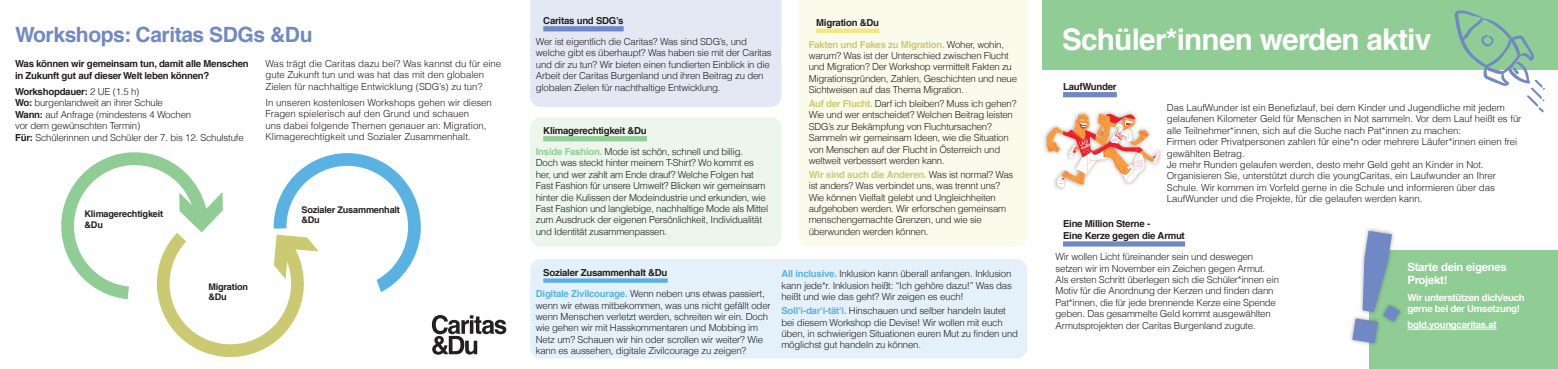
<style>
.page{position:relative;width:1558px;height:369px;background:#fff}
.page>*{position:absolute;margin:0;border:0;box-sizing:border-box;transform-origin:0 0}
.t1{font:700 29.75px "Helveticafor Caritas";letter-spacing:-.025em;color:#fff}
.t2{font:700 21px "Helveticafor Caritas";letter-spacing:-.02em;color:#7089c5}
.t3{font:700 11.38px/13.1px "Helveticafor Caritas";letter-spacing:-.025em;color:#fff}
.t4{font:300 9.62px/11.4px "Helveticafor Caritas";letter-spacing:-.02em;color:#231f20}
.t5{font:300 9.62px/11.4px "Helveticafor Caritas";color:#231f20}
.t6{font:700 9.62px/11.4px "Helveticafor Caritas";letter-spacing:-.025em;color:#231f20}
.t7{font:700 9.62px/11.4px "Helveticafor Caritas";letter-spacing:-.025em;color:#fff}
.t8{font:700 9.19px/10.6px "Helveticafor Caritas";letter-spacing:-.02em;color:#231f20}
.s1{font-weight:700}
.s2{font-weight:700;color:#8fcd95}
.s3{font-weight:700;color:#cbca73}
.s4{font-weight:700;color:#5ab2e3}
</style>
<div class="page">
<div style="left:799px;top:0;width:228px;height:246px;background:#fafbeb"></div>
<div style="left:530px;top:259px;width:497px;height:99px;background:#e4f1fa;border-radius:10px"></div>
<div style="left:530px;top:117px;width:251px;height:129px;background:#ecf6ec;border-radius:10px"></div>
<div style="left:530px;top:0;width:251px;height:107px;background:#e4e8f4"></div>
<div style="left:1042px;top:0;width:516px;height:69px;background:#8fcd95"></div>
<svg style="left:1454px;top:10px;width:91px;height:102px"></svg>
<div style="left:543px;top:26px;width:81px;height:5px;background:#7089c5"></div>
<div style="left:543px;top:136px;width:104px;height:5px;background:#8fcd95"></div>
<div style="left:1063px;top:92px;width:54px;height:5px;background:#7089c5"></div>
<div style="left:1063px;top:241px;width:122px;height:5px;background:#7089c5"></div>
<div style="left:1369px;top:250px;width:189px;height:118px;background:#8fcd95"></div>
<hr style="left:1407px;top:328px;width:89px;height:1px;background:#fff">
<div style="left:1348px;top:226px;width:56px;height:121px;background:#231f20;opacity:.39"></div>
<svg style="left:1352px;top:230px;width:48px;height:113px"></svg>
<svg style="left:61px;top:152px;width:88px;height:147px"></svg>
<svg style="left:149px;top:153px;width:272px;height:204px"></svg>
<hr style="left:816px;top:29px;width:63px;height:4px;background:#f0e97f">
<svg style="left:543px;top:278px;width:125px;height:4px"></svg>
<div style="left:1043px;top:109px;width:120px;height:83px;background:#231f20;opacity:.42"></div>
<svg style="left:1047px;top:113px;width:112px;height:74px"></svg>
<svg style="left:432px;top:315px;width:74px;height:39px"></svg>
<h2 class="t2" style="left:15px;top:22px;width:299px">Workshops: Caritas SDGs &amp;Du</h2>
<p class="t6" style="left:15px;top:58px;width:235px">Was können wir gemeinsam tun, damit alle Menschen in Zukunft gut auf dieser Welt leben können?</p>
<p class="t4" style="left:15px;top:86px;width:230px"><span class="s1">Workshopdauer:</span> 2 UE (1.5 h)<br><span class="s1">Wo:</span> burgenlandweit an ihrer Schule<br><span class="s1">Wann:</span> auf Anfrage (mindestens 4 Wochen<br>vor dem gewünschten Termin)<br><span class="s1">Für:</span> Schülerinnen und Schüler der 7. bis 12. Schulstufe</p>
<p class="t5" style="left:265px;top:57px;width:237px">Was trägt die Caritas dazu bei? Was kannst du für eine gute Zukunft tun und was hat das mit den globalen<br>Zielen für nachhaltige Entwicklung (SDG’s) zu tun?</p>
<p class="t5" style="left:265px;top:97px;width:228px">In unseren kostenlosen Workshops gehen wir diesen Fragen spielerisch auf den Grund und schauen<br>uns dabei folgende Themen genauer an: Migration, Klimagerechtigkeit und Sozialer Zusammenhalt.</p>
<p class="t8" style="left:85px;top:208px;width:80px">Klimagerechtigkeit &amp;Du</p>
<p class="t8" style="left:208px;top:281px;width:41px">Migration &amp;Du</p>
<p class="t8" style="left:301px;top:204px;width:100px">Sozialer Zusammenhalt &amp;Du</p>
<p class="t6" style="left:543px;top:15px;width:82px">Caritas und SDG’s</p>
<p class="t4" style="left:536px;top:36px;width:237px">Wer ist eigentlich die Caritas? Was sind SDG’s, und welche gibt es überhaupt? Was haben sie mit der Caritas und dir zu tun? Wir bieten einen fundierten Einblick in die Arbeit der Caritas Burgenland und ihren Beitrag zu den globalen Zielen für nachthaltige Entwicklung.</p>
<p class="t6" style="left:543px;top:124px;width:105px">Klimagerechtigkeit &amp;Du</p>
<p class="t4" style="left:536px;top:146px;width:234px"><span class="s2">Inside Fashion.</span> Mode ist schön, schnell und billig.<br>Doch was steckt hinter meinem T-Shirt? Wo kommt es her, und wer zahlt am Ende drauf? Welche Folgen hat Fast Fashion für unsere Umwelt? Blicken wir gemeinsam hinter die Kulissen der Modeindustrie und erkunden, wie Fast Fashion und langlebige, nachhaltige Mode als Mittel zum Ausdruck der eigenen Persönlichkeit, Individualität und Identität zusammenpassen.</p>
<p class="t6" style="left:816px;top:17px;width:64px">Migration &amp;Du</p>
<p class="t4" style="left:809px;top:38px;width:210px"><span class="s3">Fakten und Fakes zu Migration.</span> Woher, wohin, warum? Was ist der Unterschied zwischen Flucht und Migration? Der Workshop vermittelt Fakten zu Migrationsgründen, Zahlen, Geschichten und neue Sichtweisen auf das Thema Migration.</p>
<p class="t4" style="left:809px;top:98px;width:209px"><span class="s3">Auf der Flucht.</span> Darf ich bleiben? Muss ich gehen?<br>Wie und wer entscheidet? Welchen Beitrag leisten SDG’s zur Bekämpfung von Fluchtursachen?<br>Sammeln wir gemeinsam Ideen, wie die Situation von Menschen auf der Flucht in Österreich und weltweit verbessert werden kann.</p>
<p class="t4" style="left:809px;top:168px;width:206px"><span class="s3">Wir sind auch die Anderen.</span> Was ist normal? Was ist anders? Was verbindet uns, was trennt uns?<br>Wie können Vielfalt gelebt und Ungleichheiten aufgehoben werden. Wir erforschen gemeinsam menschengemachte Grenzen, und wie sie überwunden werden können.</p>
<p class="t6" style="left:543px;top:266px;width:126px">Sozialer Zusammenhalt &amp;Du</p>
<p class="t4" style="left:536px;top:288px;width:236px"><span class="s4">Digitale Zivilcourage.</span> Wenn neben uns etwas passiert, wenn wir etwas mitbekommen, was uns nicht gefällt oder wenn Menschen verletzt werden, schreiten wir ein. Doch wie gehen wir mit Hasskommentaren und Mobbing im Netz um? Schauen wir hin oder scrollen wir weiter? Wie kann es aussehen, digitale Zivilcourage zu zeigen?</p>
<p class="t4" style="left:781px;top:268px;width:232px;text-align:justify"><span class="s4">All inclusive.</span> Inklusion kann überall anfangen. Inklusion kann jede*r. Inklusion heißt: “Ich gehöre dazu!” Was das heißt und wie das geht? Wir zeigen es euch!</p>
<p class="t4" style="left:781px;top:304px;width:238px"><span class="s4">Soll‘i-dar‘i-tät‘i.</span> Hinschauen und selber handeln lautet bei diesem Workshop die Devise! Wir wollen mit euch üben, in schwierigen Situationen euren Mut zu finden und möglichst gut handeln zu können.</p>
<h1 class="t1" style="left:1062px;top:21px;width:371px">Schüler*innen werden aktiv</h1>
<p class="t6" style="left:1063px;top:80px;width:55px">LaufWunder</p>
<p class="t4" style="left:1167px;top:102px;width:356px">Das LaufWunder ist ein Benefizlauf, bei dem Kinder und Jugendliche mit jedem gelaufenen Kilometer Geld für Menschen in Not sammeln. Vor dem Lauf heißt es für alle Teilnehmer*innen, sich auf die Suche nach Pat*innen zu machen:<br>Firmen oder Privatpersonen zahlen für eine*n oder mehrere Läufer*innen einen frei gewählten Betrag.<br>Je mehr Runden gelaufen werden, desto mehr Geld geht an Kinder in Not.<br>Organisieren Sie, unterstützt durch die youngCaritas, ein Laufwunder an Ihrer Schule. Wir kommen im Vorfeld gerne in die Schule und informieren über das LaufWunder und die Projekte, für die gelaufen werden kann.</p>
<p class="t6" style="left:1063px;top:218px;width:123px">Eine Million Sterne -<br>Eine Kerze gegen die Armut</p>
<p class="t4" style="left:1055px;top:251px;width:225px">Wir wollen Licht füreinander sein und deswegen setzen wir im November ein Zeichen gegen Armut.<br>Als ersten Schritt überlegen sich die Schüler*innen ein Motiv für die Anordnung der Kerzen und finden dann Pat*innen, die für jede brennende Kerze eine Spende geben. Das gesammelte Geld kommt ausgewählten Armutsprojekten der Caritas Burgenland zugute.</p>
<p class="t3" style="left:1407px;top:260px;width:101px">Starte dein eigenes<br>Projekt!</p>
<p class="t7" style="left:1407px;top:291px;width:119px">Wir unterstützen dich/euch gerne bei der Umsetzung!</p>
<p class="t7" style="left:1407px;top:319px;width:91px">bgld.youngcaritas.at</p>
</div>
